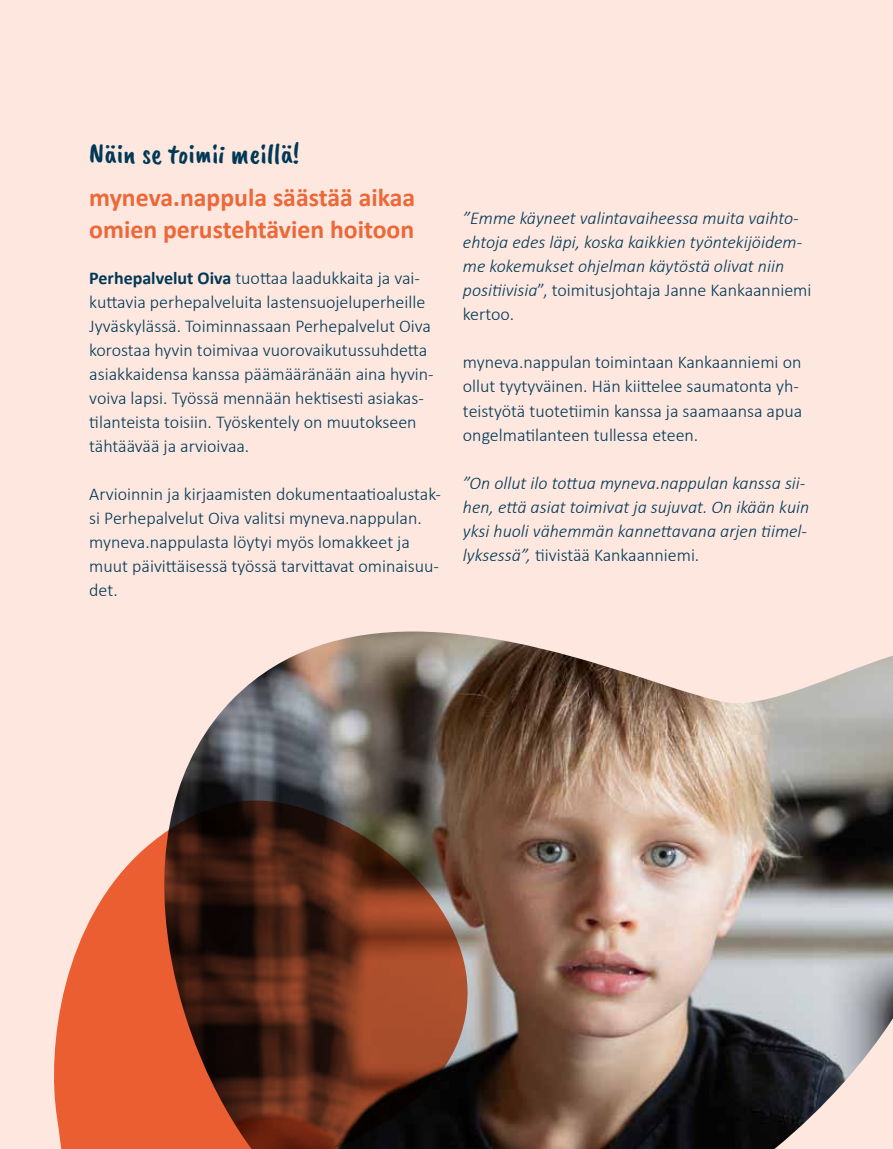
<style>
.page{position:relative;width:893px;height:1149px;background:#fff}
.page>*{position:absolute;margin:0;border:0;box-sizing:border-box;transform-origin:0 0}
.t1{font:28.5px "Caveat Brush";color:#003857}
.t2{font:700 25.8px/31.8px "Calibri";color:#ec6839}
.t3{font:300 18px/24px "Calibri";color:#003857}
.t4{font:italic 300 18px/24px "Calibri";color:#003857}
.s1{font-weight:700}
.s2{font-style:normal}
</style>
<div class="page">
<div style="left:0;top:0;width:893px;height:1148px;background:#fde7de"></div>
<img style="left:176px;top:631px;width:717px;height:517px">
<svg style="left:54px;top:796px;width:418px;height:352px;background:#874832"></svg>
<h1 class="t1" style="left:89px;top:138px;width:212px">Näin se toimii meillä!</h1>
<h2 class="t2" style="left:89px;top:181px;width:327px">myneva.nappula säästää aikaa omien perustehtävien hoitoon</h2>
<p class="t3" style="left:89px;top:265px;width:346px"><span class="s1">Perhepalvelut Oiva</span> tuottaa laadukkaita ja vai&shy;kuttavia perhepalveluita lastensuojeluperheille Jyväskylässä. Toiminnassaan Perhepalvelut Oiva korostaa hyvin toimivaa vuorovaikutussuhdetta asiakkaidensa kanssa päämääränään aina hyvin&shy;voiva lapsi. Työssä mennään hektisesti asiakas&shy;tilanteista toisiin. Työskentely on muutokseen tähtäävää ja arvioivaa.</p>
<p class="t3" style="left:89px;top:481px;width:353px">Arvioinnin ja kirjaamisten dokumentaatioalustak&shy;si Perhepalvelut Oiva valitsi myneva.nappulan. myneva.nappulasta löytyi myös lomakkeet ja muut päivittäisessä työssä tarvittavat ominaisuu&shy;det.</p>
<p class="t4" style="left:463px;top:206px;width:350px">”Emme käyneet valintavaiheessa muita vaihto&shy;ehtoja edes läpi, koska kaikkien työntekijöidem&shy;me kokemukset ohjelman käytöstä olivat niin positiivisia<span class="s2">”, toimitusjohtaja Janne Kankaanniemi kertoo.</span></p>
<p class="t3" style="left:463px;top:350px;width:341px">myneva.nappulan toimintaan Kankaanniemi on ollut tyytyväinen. Hän kiittelee saumatonta yh&shy;teistyötä tuotetiimin kanssa ja saamaansa apua ongelmatilanteen tullessa eteen.</p>
<p class="t4" style="left:463px;top:470px;width:348px">”On ollut ilo tottua myneva.nappulan kanssa sii&shy;hen, että asiat toimivat ja sujuvat. On ikään kuin yksi huoli vähemmän kannettavana arjen tiimel&shy;lyksessä”, <span class="s2">tiivistää Kankaanniemi.</span></p>
</div>
